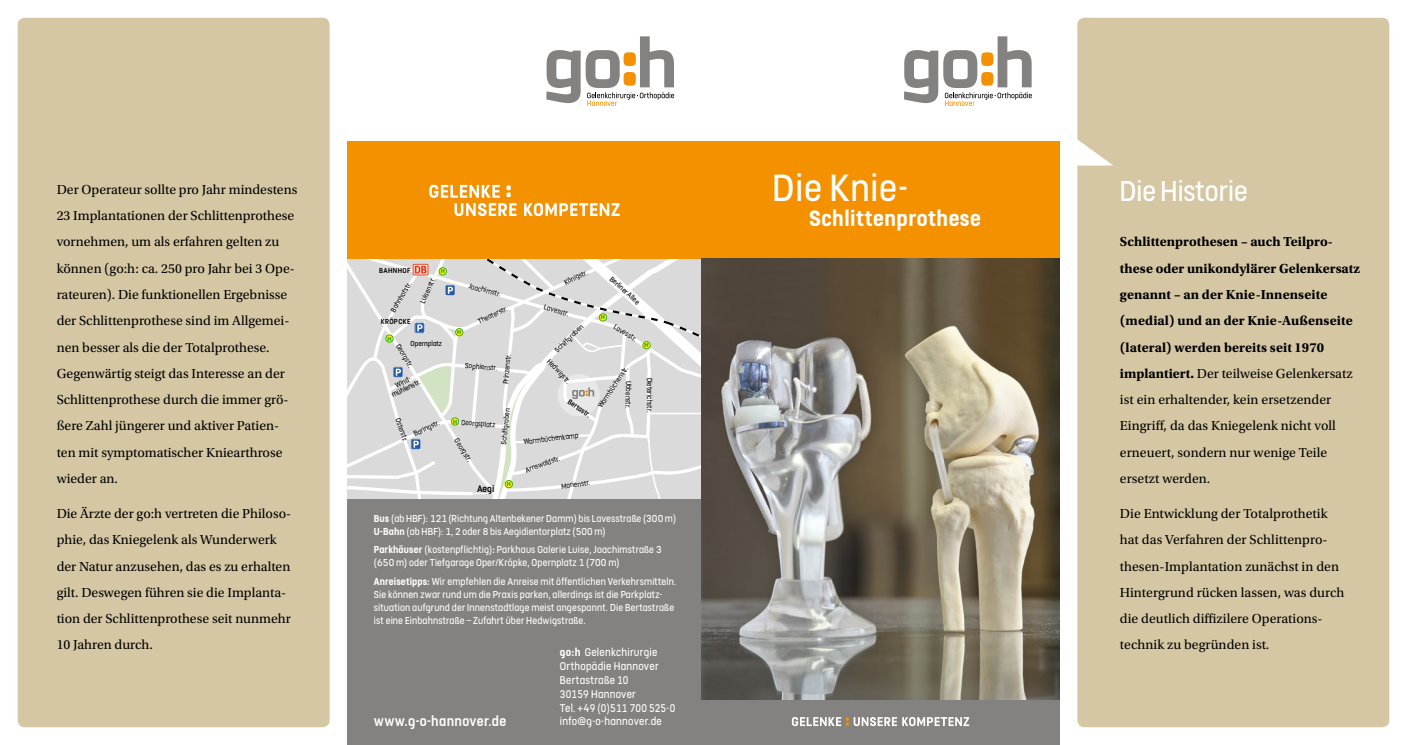
<style>
.page{position:relative;width:1407px;height:745px;background:#fff}
.page>*{position:absolute;margin:0;border:0;box-sizing:border-box;transform-origin:0 0}
.t1{font:42.25px "FS Dillon";letter-spacing:.02em;color:#fff}
.t2{font:32px "FS Dillon";color:#fff}
.t3{font:700 24.75px "FS Dillon";letter-spacing:.02em;color:#fff}
.t4{font:500 16px "FS Dillon";letter-spacing:.02em;color:#fff}
.t5{font:13.75px/26.2px "Utopia Std";color:#000}
.t6{font:700 13.75px/26.2px "Utopia Std";letter-spacing:.005em;color:#000}
.t7{font:12.5px/13.8px "FS Dillon";letter-spacing:.02em;color:#fff}
.t8{font:11.25px/13.1px "FS Dillon";letter-spacing:.015em;color:#fff}
.t9{font:500 10.75px "FS Dillon";color:#000}
.t10{font:8.12px/7px "FS Dillon";color:#000;text-align:center}
.t11{font:500 8.12px "FS Dillon";letter-spacing:.05em;color:#000}
.t12{font:700 5.62px "Arial";color:#00963f}
.s1{font-weight:500}
.s2{font-weight:700}
.s3{font-weight:400}
</style>
<div class="page">
<div style="left:347px;top:493px;width:712px;height:251px;background:#848281"></div>
<div style="left:18px;top:18px;width:312px;height:708px;background:#d5c7a3;border-radius:7px"></div>
<div style="left:1077px;top:18px;width:312px;height:708px;background:#d5c7a3"></div>
<svg style="left:347px;top:259px;width:355px;height:239px;background:#dededd"></svg>
<div style="left:347px;top:142px;width:712px;height:117px;background:#f39100"></div>
<svg style="left:546px;top:36px;width:128px;height:70px"></svg>
<svg style="left:429px;top:185px;width:87px;height:31px"></svg>
<svg style="left:524px;top:203px;width:96px;height:13px"></svg>
<svg style="left:904px;top:36px;width:128px;height:70px"></svg>
<svg style="left:792px;top:717px;width:177px;height:8px"></svg>
<img style="left:702px;top:259px;width:357px;height:440px">
<p class="t5" style="left:57px;top:176px;width:242px">Der Operateur sollte pro Jahr mindestens 23 Implantationen der Schlittenprothese vornehmen, um als erfahren gelten zu können (go:h: ca. 250 pro Jahr bei 3 Ope&shy;rateuren). Die funktionellen Ergebnisse der Schlittenprothese sind im Allgemei&shy;nen besser als die der Totalprothese.<br>Gegenwärtig steigt das Interesse an der Schlittenprothese durch die immer grö&shy;ßere Zahl jüngerer und aktiver Patien&shy;ten mit symptomatischer Kniearthrose wieder an.</p>
<p class="t5" style="left:57px;top:500px;width:236px">Die Ärzte der go:h vertreten die Philoso&shy;phie, das Kniegelenk als Wunderwerk der Natur anzusehen, das es zu erhalten gilt. Deswegen führen sie die Implanta&shy;tion der Schlittenprothese seit nunmehr 10 Jahren durch.</p>
<p class="t11" style="left:379px;top:264px;width:33px">BAHNHOF</p>
<p class="t10" style="left:389px;top:309px;width:35px;rotate:-59deg">Bahnhofstr.</p>
<p class="t11" style="left:381px;top:316px;width:31px">KRÖPCKE</p>
<p class="t12" style="left:441px;top:267px;width:6px">H</p>
<p class="t10" style="left:418px;top:301px;width:29px;rotate:-65deg">Luisenstr.</p>
<p class="t12" style="left:387px;top:335px;width:6px">H</p>
<p class="t10" style="left:411px;top:339px;width:33px">Opernplatz</p>
<p class="t10" style="left:401px;top:342px;width:27px;rotate:59deg">Georgstr.</p>
<p class="t10" style="left:387px;top:385px;width:32px;rotate:-26deg">Wind&shy;mühlenstr.</p>
<p class="t10" style="left:412px;top:430px;width:29px;rotate:-25deg">Baringstr.</p>
<p class="t10" style="left:402px;top:416px;width:26px;rotate:71deg">Osterstr.</p>
<p class="t10" style="left:470px;top:281px;width:34px;rotate:16deg">Joachimstr.</p>
<p class="t10" style="left:477px;top:318px;width:33px;rotate:-25deg">Theaterstr.</p>
<p class="t10" style="left:501px;top:383px;width:32px;rotate:-84deg">Prinzenstr.</p>
<p class="t10" style="left:462px;top:417px;width:36px;rotate:5deg">Georgsplatz</p>
<p class="t10" style="left:460px;top:436px;width:28px;rotate:58deg">Georgstr<span class="s1">.</span></p>
<p class="t12" style="left:457px;top:328px;width:6px">H</p>
<p class="t10" style="left:465px;top:361px;width:34px;rotate:5deg">Sophienstr.</p>
<p class="t10" style="left:500px;top:444px;width:38px;rotate:-84deg">Schiffgraben</p>
<p class="t12" style="left:453px;top:417px;width:6px">H</p>
<p class="t9" style="left:477px;top:481px;width:19px">Aegi</p>
<p class="t12" style="left:507px;top:480px;width:6px">H</p>
<p class="t10" style="left:563px;top:278px;width:26px;rotate:-25deg">Königstr.</p>
<p class="t10" style="left:545px;top:303px;width:27px;rotate:16deg">Lavesstr.</p>
<p class="t10" style="left:553px;top:348px;width:38px;rotate:-44deg">Schiffgraben</p>
<p class="t10" style="left:551px;top:357px;width:32px;rotate:47deg">Hedwigstr.</p>
<p class="t11" style="left:572px;top:396px;width:27px;rotate:35deg">Bertastr.</p>
<p class="t10" style="left:613px;top:274px;width:39px;rotate:42deg">Berliner Allee</p>
<p class="t12" style="left:601px;top:313px;width:6px">H</p>
<p class="t10" style="left:616px;top:322px;width:27px;rotate:32deg">Lavesstr.</p>
<p class="t10" style="left:633px;top:380px;width:29px;rotate:91deg">Ubbenstr.</p>
<p class="t10" style="left:654px;top:377px;width:36px;rotate:90deg">Dieterichstr.</p>
<p class="t12" style="left:644px;top:341px;width:6px">H</p>
<p class="t10" style="left:596px;top:404px;width:49px;rotate:-56deg">Warmbüchenstr.</p>
<p class="t10" style="left:523px;top:437px;width:56px;rotate:-7deg">Warmbüchenkamp</p>
<p class="t10" style="left:524px;top:466px;width:38px;rotate:-20deg">Arnswaldstr.</p>
<p class="t10" style="left:561px;top:481px;width:30px;rotate:-7deg">Marienstr.</p>
<p class="t8" style="left:374px;top:510px;width:304px"><span class="s2">Bus</span> (ab HBF): 121 (Richtung Altenbekener Damm) bis Lavesstraße (300 m)<br><span class="s2">U-Bahn</span> (ab HBF): 1, 2 oder 8 bis Aegidientorplatz (500 m)</p>
<p class="t8" style="left:374px;top:542px;width:289px"><span class="s2">Parkhäuser</span> (kostenpflichtig)<span class="s2">:</span> Parkhaus Galerie Luise, Joachimstraße 3 (650 m) oder Tiefgarage Oper/Kröpke, Opernplatz 1 (700 m)</p>
<p class="t8" style="left:374px;top:573px;width:304px"><span class="s2">Anreisetipps:</span> Wir empfehlen die Anreise mit öffentlichen Verkehrsmitteln.<br>Sie können zwar rund um die Praxis parken, allerdings ist die Parkplatz&shy;situation aufgrund der Innenstadtlage meist angespannt. Die Bertastraße ist eine Einbahnstraße – Zufahrt über Hedwigstraße.</p>
<p class="t4" style="left:374px;top:709px;width:134px">www.g-o-hannover.de</p>
<p class="t7" style="left:560px;top:644px;width:117px"><span class="s2">go:h</span> Gelenkchirurgie<br>Orthopädie Hannover<br>Bertastraße 10<br>30159 Hannover<br>Tel. +49 (0)511 700 525-0 info@g-o-hannover.de</p>
<h1 class="t1" style="left:772px;top:160px;width:137px">Die Knie-</h1>
<h3 class="t3" style="left:809px;top:200px;width:173px">Schlittenprothese</h3>
<h2 class="t2" style="left:1120px;top:169px;width:129px">Die Historie</h2>
<p class="t6" style="left:1120px;top:229px;width:242px">Schlittenprothesen – auch Teilpro&shy;these oder unikondylärer Gelenkersatz genannt – an der Knie-Innenseite (medial) und an der Knie-Außenseite (lateral) werden bereits seit 1970 implantiert. <span class="s3">Der teilweise Gelenkersatz ist ein erhaltender, kein ersetzender Eingriff, da das Kniegelenk nicht voll erneuert, sondern nur wenige Teile ersetzt werden.</span></p>
<p class="t5" style="left:1120px;top:500px;width:226px">Die Entwicklung der Totalprothetik hat das Verfahren der Schlittenpro&shy;thesen-Implantation zunächst in den Hintergrund rücken lassen, was durch die deutlich diffizilere Operations&shy;technik zu begründen ist.</p>
</div>
